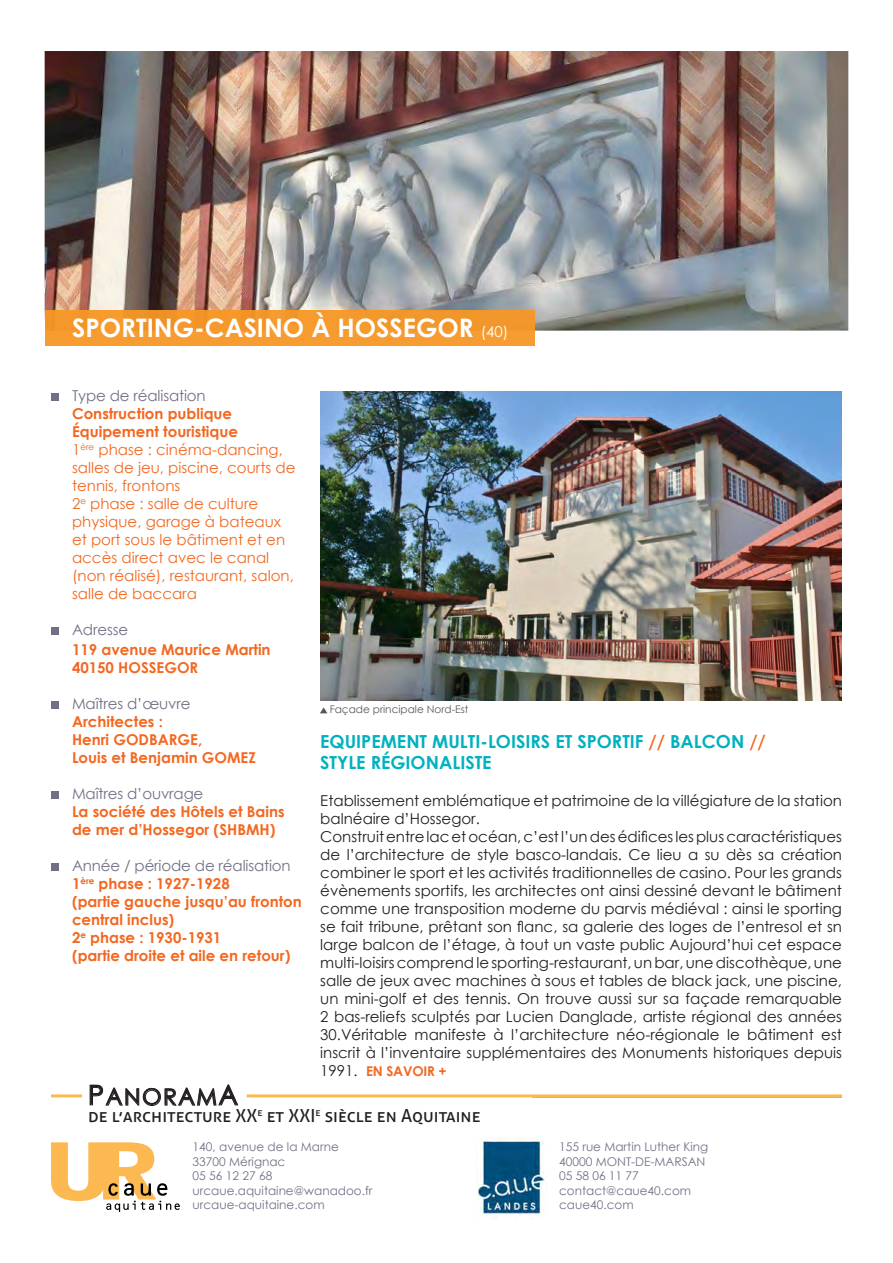
<style>
.page{position:relative;width:893px;height:1263px;background:#fff}
.page>*{position:absolute;margin:0;border:0;box-sizing:border-box;transform-origin:0 0}
.t1{font:700 25.5px "Century Gothic";color:#fff}
.t2{font:500 22.2px "ST Heiti SC";letter-spacing:.075em;color:#231f20}
.t3{font:700 18px "Century Gothic";color:#00b1bf}
.t4{font:18px "Aller";color:#231f20}
.t5{font:15px/18px "Century Gothic";color:#231f20}
.t6{font:700 15px/18px "Century Gothic";color:#f36821}
.t7{font:15px/18px "Century Gothic";color:#f36821}
.t8{font:15px "Century Gothic";letter-spacing:-.01em;color:#727085}
.t9{font:700 13.5px "Century Gothic";letter-spacing:-.01em;color:#f36821}
.t10{font:12px/14.4px "Century Gothic";color:#727085}
.t11{font:10.5px "Century Gothic";color:#57585a}
.s1{font-weight:400;font-size:15px}
.s2{color:#f36821}
.s3{font-weight:400;font-size:15px;color:#231f20}
.s4{font-size:26.85px}
.s5{font-size:25.95px}
</style>
<div class="page">
<svg style="left:90px;top:1085px;width:148px;height:21px"></svg>
<hr style="left:247px;top:1094px;width:595px;height:3px;background:#fbb952">
<hr style="left:51px;top:1094px;width:31px;height:3px;background:#fbb952">
<svg style="left:51px;top:1142px;width:129px;height:70px"></svg>
<img style="left:476px;top:1138px;width:70px;height:78px">
<img style="left:45px;top:51px;width:803px;height:280px">
<div style="left:45px;top:310px;width:489px;height:35px;background:#f69b2e"></div>
<div style="left:51px;top:393px;width:8px;height:8px;background:#727085"></div>
<div style="left:51px;top:627px;width:8px;height:8px;background:#727085"></div>
<div style="left:51px;top:701px;width:8px;height:8px;background:#727085"></div>
<div style="left:51px;top:791px;width:8px;height:8px;background:#727085"></div>
<div style="left:51px;top:863px;width:8px;height:8px;background:#727085"></div>
<img style="left:320px;top:391px;width:522px;height:310px">
<svg style="left:320px;top:707px;width:7px;height:6px"></svg>
<p class="t1" style="left:72px;top:308px;width:438px">SPORTING-CASINO À HOSSEGOR <span class="s1">(40)</span></p>
<p class="t8" style="left:72px;top:385px;width:135px">Type de réalisation</p>
<p class="t6" style="left:72px;top:404px;width:162px">Construction publique</p>
<p class="t6" style="left:72px;top:422px;width:167px">Équipement touristique</p>
<p class="t7" style="left:72px;top:441px;width:225px">1<sup>ère</sup> phase : cinéma-dancing, salles de jeu, piscine, courts de tennis, frontons</p>
<p class="t7" style="left:72px;top:495px;width:223px">2<sup>e</sup> phase : salle de culture physique, garage à bateaux et port sous le bâtiment et en accès direct avec le canal (non réalisé), restaurant, salon, salle de baccara</p>
<p class="t8" style="left:72px;top:619px;width:58px">Adresse</p>
<p class="t6" style="left:72px;top:640px;width:200px">119 avenue Maurice Martin<br>40150 HOSSEGOR</p>
<p class="t8" style="left:72px;top:693px;width:120px">Maîtres d’œuvre</p>
<p class="t6" style="left:72px;top:712px;width:92px">Architectes :</p>
<p class="t6" style="left:72px;top:730px;width:132px">Henri GODBARGE,</p>
<p class="t6" style="left:72px;top:748px;width:185px">Louis et Benjamin GOMEZ</p>
<p class="t8" style="left:72px;top:783px;width:133px">Maîtres d’ouvrage</p>
<p class="t6" style="left:72px;top:802px;width:214px">La société des Hôtels et Bains de mer d’Hossegor (SHBMH)</p>
<p class="t8" style="left:72px;top:855px;width:220px">Année / période de réalisation</p>
<p class="t6" style="left:72px;top:874px;width:159px">1<sup>ère</sup> phase : 1927-1928</p>
<p class="t6" style="left:72px;top:892px;width:231px">(partie gauche jusqu’au fronton central inclus)</p>
<p class="t6" style="left:72px;top:928px;width:151px">2<sup>e</sup> phase : 1930-1931</p>
<p class="t6" style="left:72px;top:946px;width:220px">(partie droite et aile en retour)</p>
<p class="t11" style="left:330px;top:702px;width:140px">Façade principale Nord-Est</p>
<p class="t3" style="left:320px;top:727px;width:447px">EQUIPEMENT MULTI-LOISIRS ET SPORTIF <span class="s2">//</span> BALCON <span class="s2">//</span></p>
<p class="t3" style="left:320px;top:749px;width:173px">STYLE RÉGIONALISTE</p>
<p class="t5" style="left:320px;top:792px;width:523px">Etablissement emblématique et patrimoine de la villégiature de la station balnéaire d’Hossegor.</p>
<p class="t5" style="left:320px;top:828px;width:523px;text-align:justify">Construit entre lac et océan, c’est l’un des édifices les plus caractéristiques de l’architecture de style basco-landais. Ce lieu a su dès sa création combiner le sport et les activités traditionnelles de casino. Pour les grands évènements sportifs, les architectes ont ainsi dessiné devant le bâtiment comme une transposition moderne du parvis médiéval : ainsi le sporting se fait tribune, prêtant son flanc, sa galerie des loges de l’entresol et sn large balcon de l’étage, à tout un vaste public Aujourd’hui cet espace multi-loisirs comprend le sporting-restaurant, un bar, une discothèque, une salle de jeux avec machines à sous et tables de black jack, une piscine, un mini-golf et des tennis. On trouve aussi sur sa façade remarquable 2 bas-reliefs sculptés par Lucien Danglade, artiste régional des années 30.Véritable manifeste à l’architecture néo-régionale le bâtiment est inscrit à l’inventaire supplémentaires des Monuments historiques depuis</p>
<p class="t9" style="left:320px;top:1061px;width:128px"><span class="s3">1991.</span> EN SAVOIR +</p>
<h2 class="t2" style="left:88px;top:1086px;width:151px"><span class="s4">P</span>ANORAM<span class="s5">A</span></h2>
<p class="t10" style="left:193px;top:1139px;width:181px">140, avenue de la Marne<br>33700 Mérignac<br>05 56 12 27 68 urcaue.aquitaine@wanadoo.fr urcaue-aquitaine.com</p>
<p class="t4" style="left:88px;top:1105px;width:394px">de l’architecture XX<sup>e</sup> et XXI<sup>e</sup> siècle en Aquitaine</p>
<p class="t10" style="left:559px;top:1139px;width:151px">155 rue Martin Luther King<br>40000 MONT-DE-MARSAN<br>05 58 06 11 77 contact@caue40.com caue40.com</p>
</div>
